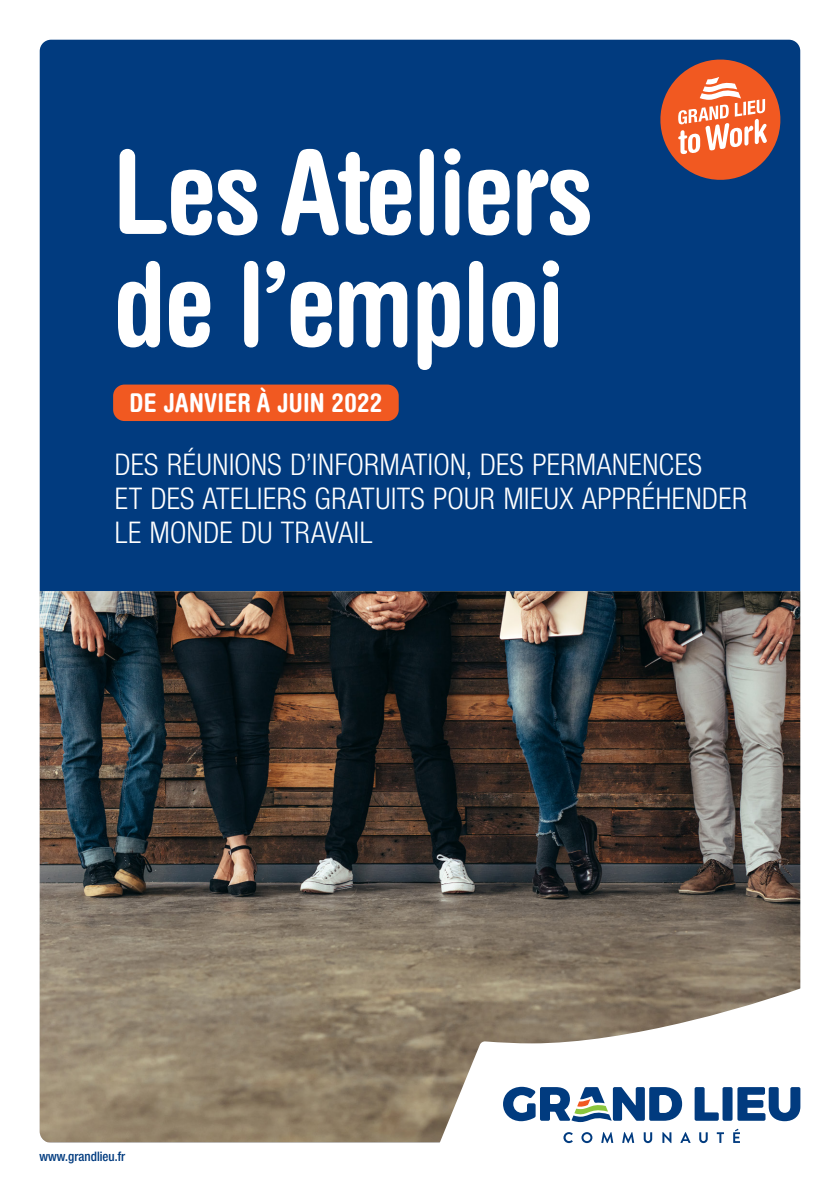
<style>
.page{position:relative;width:840px;height:1191px;background:#fff}
.page>*{position:absolute;margin:0;border:0;box-sizing:border-box;transform-origin:0 0}
.t1{font:700 condensed 116px/112px "Helvetica Rounded LT Std";letter-spacing:-.02em;color:#fff}
.t2{font:32px/34px "Nimbus San Nov Con";color:#fff}
.t3{font:700 condensed 26px "Helvetica Rounded LT Std";letter-spacing:.01em;color:#fff}
.t4{font:14px "Nimbus San Nov Con Sem Bol";color:#013b7f}
</style>
<div class="page">
<div style="left:40px;top:40px;width:759px;height:551px;background:#013b7f"></div>
<img style="left:40px;top:591px;width:759px;height:551px">
<div style="left:113px;top:384px;width:285px;height:37px;background:#f15921;border-radius:11px"></div>
<svg style="left:420px;top:974px;width:381px;height:170px"></svg>
<svg style="left:694px;top:1087px;width:24px;height:33px"></svg>
<div style="left:722px;top:1087px;width:10px;height:33px;background:#013b7f;border-radius:2px"></div>
<svg style="left:737px;top:1087px;width:63px;height:34px"></svg>
<svg style="left:502px;top:1086px;width:179px;height:36px"></svg>
<svg style="left:563px;top:1132px;width:9px;height:11px"></svg>
<svg style="left:581px;top:1132px;width:11px;height:11px"></svg>
<svg style="left:601px;top:1132px;width:12px;height:11px"></svg>
<svg style="left:622px;top:1132px;width:11px;height:11px"></svg>
<svg style="left:643px;top:1132px;width:8px;height:11px"></svg>
<svg style="left:662px;top:1132px;width:9px;height:11px"></svg>
<svg style="left:680px;top:1132px;width:10px;height:11px"></svg>
<svg style="left:698px;top:1132px;width:9px;height:11px"></svg>
<svg style="left:716px;top:1132px;width:7px;height:11px"></svg>
<svg style="left:732px;top:1128px;width:7px;height:15px"></svg>
<svg style="left:660px;top:60px;width:120px;height:120px;background:#bf6a55"></svg>
<p class="t1" style="left:113px;top:134px;width:481px">Les Ateliers de l’emploi</p>
<p class="t3" style="left:129px;top:387px;width:254px">DE JANVIER À JUIN 2022</p>
<p class="t2" style="left:114px;top:448px;width:634px">DES RÉUNIONS D’INFORMATION, DES PERMANENCES<br>ET DES ATELIERS GRATUITS POUR MIEUX APPRÉHENDER</p>
<p class="t2" style="left:114px;top:516px;width:259px">LE MONDE DU TRAVAIL</p>
<p class="t4" style="left:40px;top:1148px;width:87px">www.grandlieu.fr</p>
</div>
